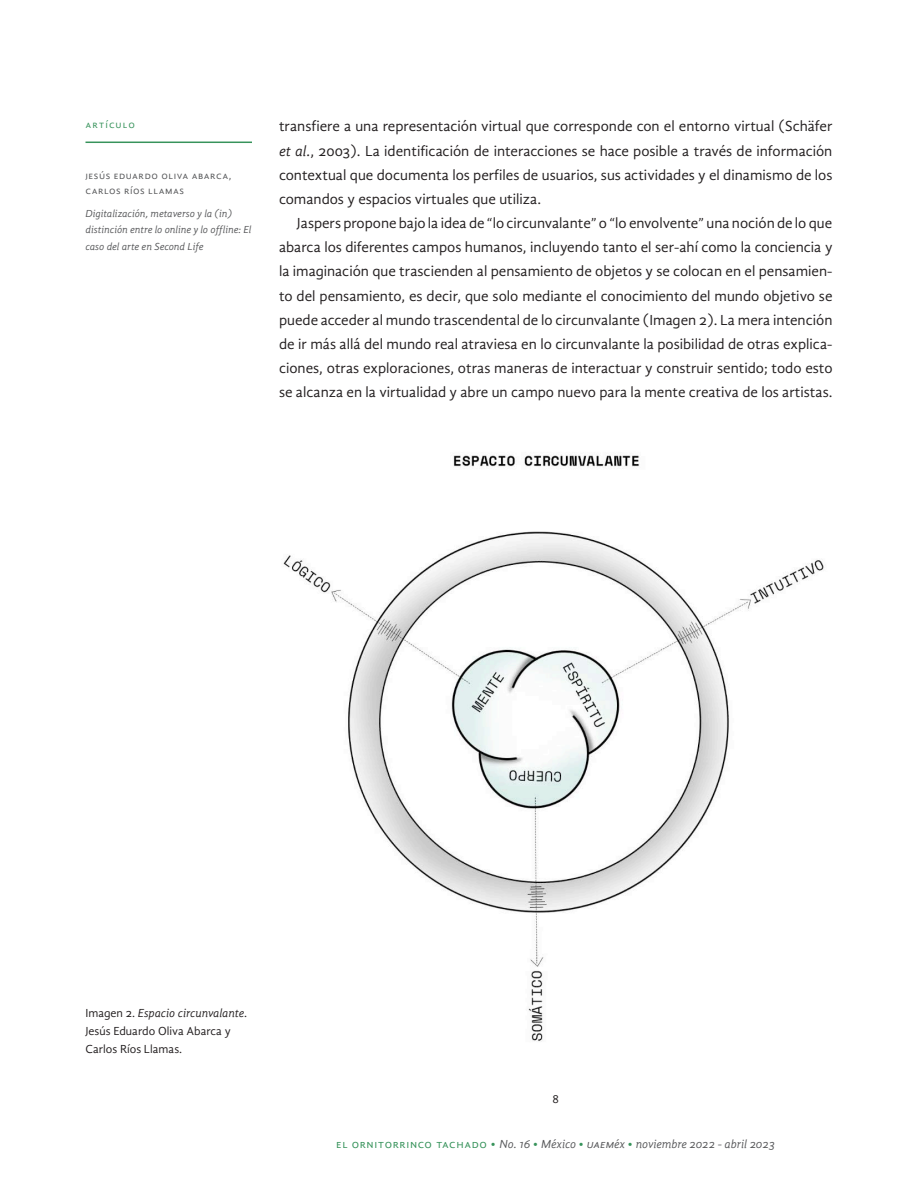
<style>
.page{position:relative;width:918px;height:1188px;background:#fff}
.page>*{position:absolute;margin:0;border:0;box-sizing:border-box;transform-origin:0 0}
.t1{font:15px/24.2px "Gandhi Sans";color:#231f20;text-align:justify}
.t2{font:12px/18px "Gandhi Sans";color:#231f20}
.t3{font:italic 12px "Gandhi Sans";color:#57585a}
.t4{font:italic 10.5px/16.5px "Gandhi Sans";color:#57585a}
.t5{font:10.5px "Gandhi Sans";letter-spacing:.05em;color:#57585a}
.t6{font:10.5px "Gandhi Sans";letter-spacing:.1em;color:#37935b}
.s1{font-style:italic}
.s2{font-style:normal;color:#37935b}
</style>
<div class="page">
<hr style="left:86px;top:142px;width:166px;height:1px;background:#37935b">
<img style="left:283px;top:454px;width:541px;height:588px">
<p class="t6" style="left:86px;top:119px;width:51px">ARTÍCULO</p>
<p class="t5" style="left:86px;top:170px;width:48px">Jesús Eduar</p>
<p class="t5" style="left:145px;top:170px;width:67px">do Oliva Abarca</p>
<p class="t5" style="left:229px;top:170px;width:4px">,</p>
<p class="t5" style="left:86px;top:185px;width:13px">Carlo</p>
<p class="t5" style="left:116px;top:185px;width:70px">s Ríos Llamas</p>
<p class="t4" style="left:86px;top:205px;width:167px">Digitalización, metaverso y la (in) distinción entre lo online y lo offline: El caso del arte en Second Life</p>
<p class="t1" style="left:279px;top:114px;width:555px">transfiere a una representación virtual que corresponde con el entorno virtual (Schäfer <span class="s1">et al.</span>, 2003). La identificación de interacciones se hace posible a través de información contextual que documenta los perfiles de usuarios, sus actividades y el dinamismo de los comandos y espacios virtuales que utiliza.</p>
<p class="t1" style="left:279px;top:211px;width:555px;text-indent:18px">Jaspers propone bajo la idea de “lo circunvalante” o “lo envolvente” una noción de lo que abarca los diferentes campos humanos, incluyendo tanto el ser-ahí como la conciencia y la imaginación que trascienden al pensamiento de objetos y se colocan en el pensamien&shy;to del pensamiento, es decir, que solo mediante el conocimiento del mundo objetivo se puede acceder al mundo trascendental de lo circunvalante (I magen 2). La mera intención de ir más allá del mundo real atraviesa en lo circunvalante la posibilidad de otras explica&shy;ciones, otras exploraciones, otras maneras de interactuar y construir sentido; todo esto se alcanza en la virtualidad y abre un campo nuevo para la mente creativa de los artistas.</p>
<p class="t2" style="left:86px;top:1004px;width:163px">I magen 2. <span class="s1">Espacio circunvalante</span>.<br>Jesús Eduardo Oliva Abarca y<br>Carlos Ríos Llamas.</p>
<p class="t2" style="left:553px;top:1090px;width:8px">8</p>
<p class="t3" style="left:336px;top:1137px;width:440px"><span class="s2">el ornitorrinco tachado •</span> No. 16 <span class="s2">•</span> México <span class="s2">•</span> uaeméx <span class="s2">•</span> noviembre 2022 - abril 2023</p>
</div>
